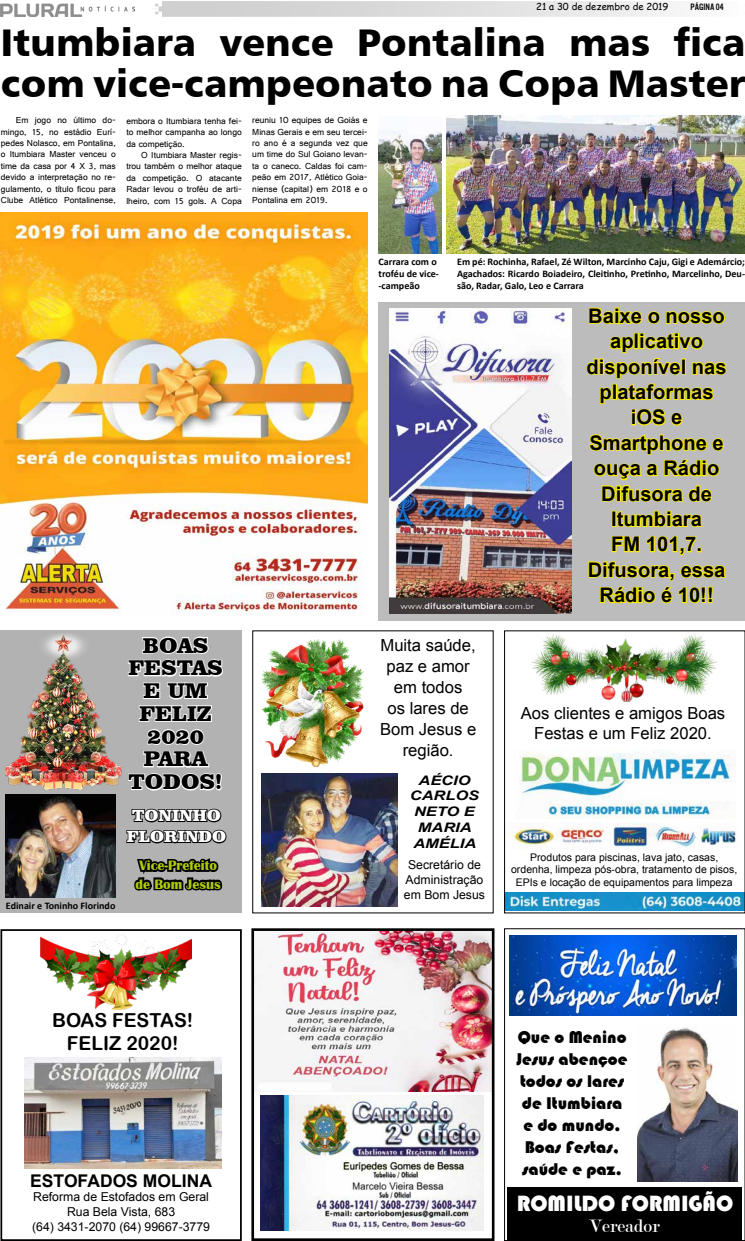
<style>
.page{position:relative;width:745px;height:1241px;background:#fff}
.page>*{position:absolute;margin:0;border:0;box-sizing:border-box;transform-origin:0 0}
.t1{font:38.5px/41.1px "Humanist 777 BT Black B";color:#000}
.t2{font:22.75px "Bauhaus 93";color:#fff}
.t3{font:900 21.88px/22.8px "Clarendon BT";color:#000;text-align:center}
.t4{font:700 20.12px/25.4px "Arial";color:#000;text-align:center}
.t5{font:19.25px/23.1px "Arial Rounded MT Bold";color:#000;text-align:center}
.t6{font:19.25px "Modern";color:#fff}
.t7{font:17.5px/21.9px "Bauhaus 93";color:#000;text-align:center}
.t8{font:700 17.5px "Arial";color:#000}
.t9{font:16.62px/21px "Arial";color:#000;text-align:center}
.t10{font:900 16.62px/21px "Clarendon BT";color:#fff;text-align:center}
.t11{font:700 14px/18.4px "Britannic";color:#afca0b}
.t12{font:italic 700 13.12px/15.8px "Arial";color:#000;text-align:center;scale:1.25 1}
.t13{font:12.25px/14.7px "Arial";color:#000;text-align:center}
.t14{font:10.5px/12.6px "Arial";color:#000;text-align:center}
.t15{font:700 10.06px/12.1px "Calibri";color:#000;text-align:justify}
.t16{font:9.62px "Comic Sans MS";color:#000}
.t17{font:9.62px "U.S.101";color:#000}
.t18{font:9.19px/11.4px "Gautami";color:#000;text-align:justify}
</style>
<div class="page">
<svg style="left:155px;top:1px;width:520px;height:16px;background:#dedede"></svg>
<img style="left:0;top:3px;width:135px;height:14px">
<img style="left:255px;top:932px;width:235px;height:159px">
<div style="left:0;top:929px;width:241px;height:311px;border:2px solid #000"></div>
<img style="left:24px;top:1057px;width:197px;height:110px">
<img style="left:40px;top:934px;width:151px;height:75px">
<div style="left:0;top:630px;width:241px;height:283px;background:#b3b2b2"></div>
<svg style="left:126px;top:808px;width:101px;height:36px"></svg>
<svg style="left:134px;top:858px;width:89px;height:33px"></svg>
<svg style="left:128px;top:636px;width:95px;height:155px"></svg>
<img style="left:5px;top:794px;width:111px;height:102px">
<img style="left:5px;top:634px;width:116px;height:155px">
<img style="left:261px;top:773px;width:136px;height:133px">
<img style="left:261px;top:639px;width:102px;height:127px">
<img style="left:520px;top:749px;width:215px;height:69px">
<img style="left:506px;top:892px;width:236px;height:18px">
<img style="left:508px;top:822px;width:228px;height:27px">
<img style="left:531px;top:634px;width:184px;height:67px">
<div style="left:251px;top:928px;width:243px;height:312px;border:3px solid #000"></div>
<img style="left:260px;top:1095px;width:223px;height:134px">
<div style="left:378px;top:301px;width:366px;height:319px;background:#bcbcbc"></div>
<img style="left:389px;top:308px;width:182px;height:305px">
<svg style="left:588px;top:307px;width:137px;height:17px"></svg>
<svg style="left:586px;top:332px;width:141px;height:94px"></svg>
<svg style="left:589px;top:434px;width:135px;height:68px"></svg>
<svg style="left:588px;top:510px;width:138px;height:94px"></svg>
<img style="left:0;top:212px;width:367px;height:403px">
<img style="left:446px;top:115px;width:298px;height:139px">
<img style="left:378px;top:130px;width:62px;height:124px">
<div style="left:506px;top:1186px;width:235px;height:54px;background:#000"></div>
<div style="left:504px;top:928px;width:240px;height:312px;border:1px solid #000"></div>
<img style="left:637px;top:1027px;width:100px;height:154px">
<img style="left:509px;top:935px;width:227px;height:79px">
<p class="t16" style="left:536px;top:0;width:134px">21 a 30 de dezembro de 2019</p>
<p class="t17" style="left:690px;top:1px;width:35px">PÁGINa 04</p>
<h1 class="t1" style="left:1px;top:21px;width:745px">Itumbiara vence Pontalina mas fica com vice-campeonato na Copa Master</h1>
<p class="t18" style="left:1px;top:114px;width:116px;text-indent:15px">Em jogo no último do&shy;mingo, 15, no estádio Eurí&shy;pedes Nolasco, em Pontalina, o Itumbiara Master venceu o time da casa por 4 X 3, mas devido a interpretação no re&shy;gulamento, o título ficou para Clube Atlético Pontalinense,</p>
<p class="t18" style="left:252px;top:114px;width:117px">reuniu 10 equipes de Goiás e Minas Gerais e em seu tercei&shy;ro ano é a segunda vez que um time do Sul Goiano levan&shy;ta o caneco. Caldas foi cam&shy;peão em 2017, Atlético Goia&shy;niense (capital) em 2018 e o Pontalina em 2019.</p>
<p class="t18" style="left:126px;top:115px;width:117px">embora o Itumbiara tenha fei&shy;to melhor campanha ao longo da competição.</p>
<p class="t18" style="left:126px;top:149px;width:117px;text-indent:15px">O Itumbiara Master regis&shy;trou também o melhor ataque da competição. O atacante Radar levou o troféu de arti&shy;lheiro, com 15 gols. A Copa</p>
<h3 class="t3" style="left:128px;top:633px;width:96px">BOAS<br>FESTAS<br>E UM<br>FELIZ<br>2020<br>PARA<br>TODOS!</h3>
<p class="t15" style="left:6px;top:899px;width:111px">Edinair e Toninho Florindo</p>
<h3 class="t10" style="left:127px;top:804px;width:101px">TONINHO<br>FLORINDO</h3>
<h3 class="t11" style="left:135px;top:856px;width:86px">Vice-Prefeito de Bom Jesus</h3>
<h3 class="t5" style="left:52px;top:1008px;width:143px">BOAS FESTAS!<br>FELIZ 2020!</h3>
<h3 class="t8" style="left:30px;top:1168px;width:183px">ESTOFADOS MOLINA</h3>
<h3 class="t13" style="left:32px;top:1189px;width:179px">Reforma de Estofados em Geral<br>Rua Bela Vista, 683<br>(64) 3431-2070 (64) 99667-3779</h3>
<p class="t15" style="left:378px;top:255px;width:62px;text-align:left">Carrara com o troféu de vice--campeão</p>
<p class="t15" style="left:457px;top:255px;width:289px">Em pé: Rochinha, Rafael, Zé Wilton, Marcinho Caju, Gigi e Ademárcio; Agachados: Ricardo Boiadeiro, Cleitinho, Pretinho, Marcelinho, Deu&shy;são, Radar, Galo, Leo e Carrara</p>
<h3 class="t4" style="left:586px;top:304px;width:141px">Baixe o nosso aplicativo disponível nas plataformas iOS e<br>Smartphone e ouça a Rádio<br>Difusora de<br>Itumbiara<br>FM 101,7.<br>Difusora, essa<br>Rádio é 10!!</h3>
<h3 class="t9" style="left:380px;top:635px;width:98px">Muita saúde, paz e amor em todos<br>os lares de<br>Bom Jesus e região.</h3>
<h3 class="t12" style="left:409px;top:772px;width:57px">AÉCIO<br>CARLOS<br>NETO E<br>MARIA<br>AMÉLIA</h3>
<h3 class="t13" style="left:403px;top:857px;width:83px">Secretário de<br>Administração em Bom Jesus</h3>
<h3 class="t9" style="left:520px;top:703px;width:206px;line-height:19.9px">Aos clientes e amigos Boas<br>Festas e um Feliz 2020.</h3>
<p class="t14" style="left:511px;top:850px;width:227px">Produtos para piscinas, lava jato, casas, ordenha, limpeza pós-obra, tratamento de pisos,<br>EPIs e locação de equipamentos para limpeza</p>
<h3 class="t7" style="left:516px;top:1026px;width:112px">Que o Menino<br>Jesus abençoe todos os lares de Itumbiara e do mundo.<br>Boas Festas, saúde e paz.</h3>
<h2 class="t2" style="left:516px;top:1190px;width:218px">ROMILDO FORMIGÃO</h2>
<h3 class="t6" style="left:588px;top:1215px;width:72px">Vereador</h3>
</div>
